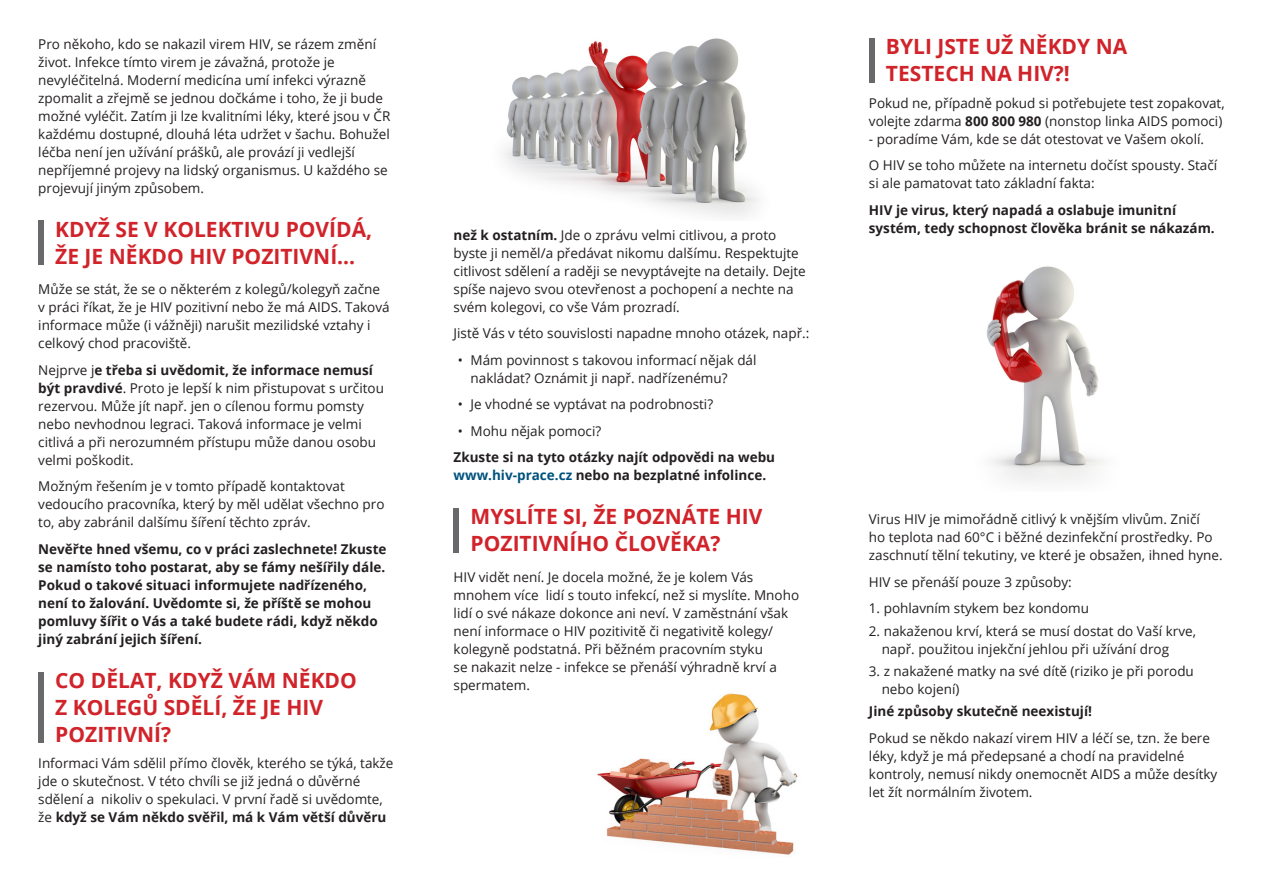
<style>
.page{position:relative;width:1263px;height:893px;background:#fff}
.page>*{position:absolute;margin:0;border:0;box-sizing:border-box;transform-origin:0 0}
.t1{font:700 21px/27px "Open Sans";color:#d1232a}
.t2{font:13.5px/18px "Open Sans";color:#231f20}
.t3{font:700 13.5px/18px "Open Sans";color:#231f20}
.s1{font-weight:700}
.s2{color:#00527e}
</style>
<div class="page">
<div style="left:38px;top:220px;width:6px;height:45px;background:#69696c"></div>
<div style="left:38px;top:672px;width:6px;height:71px;background:#69696c"></div>
<img style="left:503px;top:38px;width:256px;height:180px">
<img style="left:597px;top:693px;width:201px;height:162px">
<div style="left:454px;top:508px;width:5px;height:45px;background:#69696c"></div>
<div style="left:869px;top:38px;width:5px;height:45px;background:#69696c"></div>
<img style="left:986px;top:266px;width:119px;height:218px">
<p class="t2" style="left:38px;top:34px;width:354px">Pro někoho, kdo se nakazil virem HIV, se rázem změní život. Infekce tímto virem je závažná, protože je nevyléčitelná. Moderní medicína umí infekci výrazně zpomalit a zřejmě se jednou dočkáme i toho, že ji bude možné vyléčit. Zatím ji lze kvalitními léky, které jsou v ČR každému dostupné, dlouhá léta udržet v šachu. Bohužel léčba není jen užívání prášků, ale provází ji vedlejší nepříjemné projevy na lidský organismus. U každého se projevují jiným způsobem.</p>
<p class="t1" style="left:55px;top:215px;width:319px">KDYŽ SE V KOLEKTIVU POVÍDÁ,<br>ŽE JE NĚKDO HIV POZITIVNÍ...</p>
<p class="t2" style="left:38px;top:280px;width:353px">Může se stát, že se o některém z kolegů/kolegyň začne v práci říkat, že je HIV pozitivní nebo že má AIDS. Taková informace může (i vážněji) narušit mezilidské vztahy i celkový chod pracoviště.</p>
<p class="t2" style="left:38px;top:361px;width:347px">Nejprve j<span class="s1">e třeba si uvědomit, že informace nemusí být pravdivé</span>. Proto je lepší k nim přistupovat s určitou rezervou. Může jít např. jen o cílenou formu pomsty nebo nevhodnou legraci. Taková informace je velmi citlivá a při nerozumném přístupu může danou osobu velmi poškodit.</p>
<p class="t2" style="left:38px;top:477px;width:348px">Možným řešením je v tomto případě kontaktovat vedoucího pracovníka, který by měl udělat všechno pro to, aby zabránil dalšímu šíření těchto zpráv.</p>
<p class="t3" style="left:38px;top:540px;width:350px">Nevěřte hned všemu, co v práci zaslechnete! Zkuste se namísto toho postarat, aby se fámy nešířily dále.<br>Pokud o takové situaci informujete nadřízeného, není to žalování. Uvědomte si, že příště se mohou pomluvy šířit o Vás a také budete rádi, když někdo jiný zabrání jejich šíření.</p>
<p class="t1" style="left:55px;top:666px;width:303px">CO DĚLAT, KDYŽ VÁM NĚKDO<br>Z KOLEGŮ SDĚLÍ, ŽE JE HIV<br>POZITIVNÍ?</p>
<p class="t2" style="left:38px;top:754px;width:357px">Informaci Vám sdělil přímo člověk, kterého se týká, takže jde o skutečnost. V této chvíli se již jedná o důvěrné sdělení a nikoliv o spekulaci. V první řadě si uvědomte, že <span class="s1">když se Vám někdo svěřil, má k Vám větší důvěru</span></p>
<p class="t2" style="left:454px;top:225px;width:354px"><span class="s1">než k ostatním.</span> Jde o zprávu velmi citlivou, a proto byste ji neměl/a předávat nikomu dalšímu. Respektujte citlivost sdělení a raději se nevyptávejte na detaily. Dejte spíše najevo svou otevřenost a pochopení a nechte na svém kolegovi, co vše Vám prozradí.</p>
<p class="t2" style="left:454px;top:324px;width:357px">Jistě Vás v této souvislosti napadne mnoho otázek, např.:</p>
<p class="t2" style="left:471px;top:350px;width:287px;text-indent:-13px">• Mám povinnost s takovou informací nějak dál nakládat? Oznámit ji např. nadřízenému?</p>
<p class="t2" style="left:458px;top:395px;width:257px">• Je vhodné se vyptávat na podrobnosti?</p>
<p class="t2" style="left:458px;top:421px;width:145px">• Mohu nějak pomoci?</p>
<p class="t3" style="left:454px;top:448px;width:323px">Zkuste si na tyto otázky najít odpovědi na webu <span class="s2">www.hiv-prace.cz</span> nebo na bezplatné infolince.</p>
<p class="t1" style="left:471px;top:502px;width:293px">MYSLÍTE SI, ŽE POZNÁTE HIV<br>POZITIVNÍHO ČLOVĚKA?</p>
<p class="t2" style="left:454px;top:568px;width:347px">HIV vidět není. Je docela možné, že je kolem Vás mnohem více lidí s touto infekcí, než si myslíte. Mnoho lidí o své nákaze dokonce ani neví. V zaměstnání však není informace o HIV pozitivitě či negativitě kolegy/ kolegyně podstatná. Při běžném pracovním styku<br>se nakazit nelze - infekce se přenáší výhradně krví a spermatem.</p>
<p class="t1" style="left:886px;top:33px;width:243px">BYLI JSTE UŽ NĚKDY NA<br>TESTECH NA HIV?!</p>
<p class="t2" style="left:869px;top:94px;width:357px">Pokud ne, případně pokud si potřebujete test zopakovat, volejte zdarma <span class="s1">800 800 980</span> (nonstop linka AIDS pomoci)</p>
<p class="t2" style="left:869px;top:130px;width:337px">- poradíme Vám, kde se dát otestovat ve Vašem okolí.</p>
<p class="t2" style="left:869px;top:156px;width:350px">O HIV se toho můžete na internetu dočíst spousty. Stačí si ale pamatovat tato základní fakta:</p>
<p class="t3" style="left:869px;top:201px;width:347px">HIV je virus, který napadá a oslabuje imunitní systém, tedy schopnost člověka bránit se nákazám.</p>
<p class="t2" style="left:869px;top:510px;width:355px">Virus HIV je mimořádně citlivý k vnějším vlivům. Zničí<br>ho teplota nad 60°C i běžné dezinfekční prostředky. Po zaschnutí tělní tekutiny, ve které je obsažen, ihned hyne.</p>
<p class="t2" style="left:869px;top:573px;width:204px">HIV se přenáší pouze 3 způsoby:</p>
<p class="t2" style="left:869px;top:599px;width:222px">1. pohlavním stykem bez kondomu</p>
<p class="t2" style="left:882px;top:621px;width:316px;text-indent:-13px">2. nakaženou krví, která se musí dostat do Vaší krve, např. použitou injekční jehlou při užívání drog</p>
<p class="t2" style="left:882px;top:662px;width:314px;text-indent:-13px">3. z nakažené matky na své dítě (riziko je při porodu nebo kojení)</p>
<p class="t3" style="left:869px;top:702px;width:225px">Jiné způsoby skutečně neexistují!</p>
<p class="t2" style="left:869px;top:728px;width:350px">Pokud se někdo nakazí virem HIV a léčí se, tzn. že bere léky, když je má předepsané a chodí na pravidelné kontroly, nemusí nikdy onemocnět AIDS a může desítky let žít normálním životem.</p>
</div>
